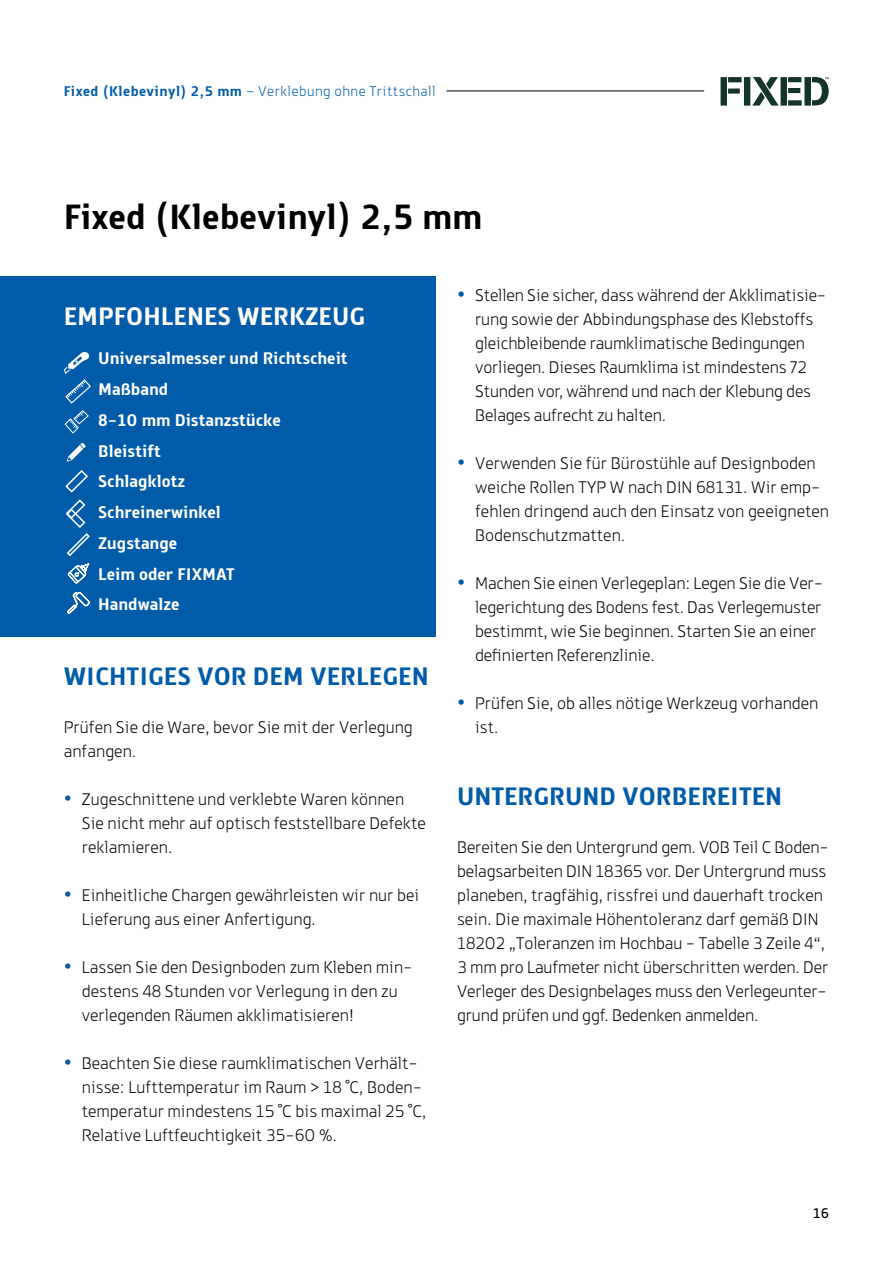
<style>
.page{position:relative;width:893px;height:1263px;background:#fff}
.page>*{position:absolute;margin:0;border:0;box-sizing:border-box;transform-origin:0 0}
.t1{font:700 37.5px "Knight Sans";color:#000}
.t2{font:700 27px "Knight Sans";color:#005ba9}
.t3{font:700 27px "Knight Sans";color:#fff}
.t4{font:300 18px/24px "Knight Sans";color:#000}
.t5{font:700 18px/30.8px "Knight Sans";color:#fff}
.t6{font:300 15px "Knight Sans";letter-spacing:.03em;color:#005ba9}
.t7{font:15px "Knight Sans";color:#000}
.s1{font-weight:700}
.s2{color:#005ba9}
</style>
<div class="page">
<div style="left:0;top:277px;width:436px;height:360px;background:#005ba9"></div>
<svg style="left:67px;top:443px;width:19px;height:19px"></svg>
<svg style="left:64px;top:352px;width:27px;height:52px"></svg>
<svg style="left:65px;top:410px;width:24px;height:24px"></svg>
<svg style="left:65px;top:470px;width:25px;height:114px"></svg>
<svg style="left:67px;top:592px;width:23px;height:22px"></svg>
<hr style="left:446px;top:91px;width:258px;height:1px;background:#000">
<div style="left:721px;top:77px;width:6px;height:29px;background:#153429"></div>
<div style="left:728px;top:77px;width:14px;height:5px;background:#153429"></div>
<div style="left:728px;top:89px;width:12px;height:5px;background:#153429"></div>
<div style="left:744px;top:77px;width:6px;height:29px;background:#153429"></div>
<svg style="left:752px;top:77px;width:27px;height:29px"></svg>
<div style="left:781px;top:77px;width:6px;height:29px;background:#153429"></div>
<div style="left:788px;top:77px;width:13px;height:5px;background:#153429"></div>
<div style="left:788px;top:88px;width:12px;height:5px;background:#153429"></div>
<div style="left:788px;top:100px;width:14px;height:6px;background:#153429"></div>
<div style="left:804px;top:77px;width:7px;height:29px;background:#153429"></div>
<svg style="left:812px;top:77px;width:17px;height:28px"></svg>
<p class="t6" style="left:64px;top:82px;width:373px"><span class="s1">Fixed (Klebevinyl) 2,5 mm</span> – Verklebung ohne Trittschall</p>
<h1 class="t1" style="left:64px;top:195px;width:420px">Fixed (Klebevinyl) 2,5 mm</h1>
<h2 class="t3" style="left:64px;top:301px;width:303px">EMPFOHLENES WERKZEUG</h2>
<p class="t5" style="left:98px;top:343px;width:251px">Universalmesser und Richtscheit<br>Maßband<br>8-10 mm Distanzstücke<br>Bleistift<br>Schlagklotz<br>Schreinerwinkel<br>Zugstange<br>Leim oder FIXMAT<br>Handwalze</p>
<h2 class="t2" style="left:64px;top:661px;width:366px">WICHTIGES VOR DEM VERLEGEN</h2>
<p class="t4" style="left:64px;top:715px;width:351px">Prüfen Sie die Ware, bevor Sie mit der Verlegung anfangen.</p>
<p class="t4" style="left:82px;top:787px;width:346px;text-indent:-18px"><span class="s2">•</span> Zugeschnittene und verklebte Waren können<br>Sie nicht mehr auf optisch feststellbare Defekte reklamieren.</p>
<p class="t4" style="left:82px;top:883px;width:339px;text-indent:-18px"><span class="s2">•</span> Einheitliche Chargen gewährleisten wir nur bei<br>Lieferung aus einer Anfertigung.</p>
<p class="t4" style="left:82px;top:955px;width:332px;text-indent:-18px"><span class="s2">•</span> Lassen Sie den Designboden zum Kleben min&shy;destens 48 Stunden vor Verlegung in den zu verlegenden Räumen akklimatisieren!</p>
<p class="t4" style="left:82px;top:1051px;width:346px;text-indent:-18px"><span class="s2">•</span> Beachten Sie diese raumklimatischen Verhält&shy;nisse: Lufttemperatur im Raum &gt; 18 °C, Boden&shy;temperatur mindestens 15 °C bis maximal 25 °C, Relative Luftfeuchtigkeit 35-60 %.</p>
<p class="t4" style="left:475px;top:283px;width:353px;text-indent:-18px"><span class="s2">•</span> Stellen Sie sicher, dass während der Akklimatisie&shy;rung sowie der Abbindungsphase des Klebstoffs gleichbleibende raumklimatische Bedingungen vorliegen. Dieses Raumklima ist mindestens 72<br>Stunden vor, während und nach der Klebung des Belages aufrecht zu halten.</p>
<p class="t4" style="left:475px;top:451px;width:356px;text-indent:-18px"><span class="s2">•</span> Verwenden Sie für Bürostühle auf Designboden weiche Rollen TYP W nach DIN 68131. Wir emp&shy;fehlen dringend auch den Einsatz von geeigneten Bodenschutzmatten.</p>
<p class="t4" style="left:475px;top:571px;width:349px;text-indent:-18px"><span class="s2">•</span> Machen Sie einen Verlegeplan: Legen Sie die Ver&shy;legerichtung des Bodens fest. Das Verlegemuster bestimmt, wie Sie beginnen. Starten Sie an einer definierten Referenzlinie.</p>
<p class="t4" style="left:475px;top:691px;width:345px;text-indent:-18px"><span class="s2">•</span> Prüfen Sie, ob alles nötige Werkzeug vorhanden ist.</p>
<h2 class="t2" style="left:457px;top:781px;width:327px">UNTERGRUND VORBEREITEN</h2>
<p class="t4" style="left:457px;top:835px;width:373px">Bereiten Sie den Untergrund gem. VOB Teil C Boden&shy;belagsarbeiten DIN 18365 vor. Der Untergrund muss planeben, tragfähig, rissfrei und dauerhaft trocken sein. Die maximale Höhentoleranz darf gemäß DIN 18202 „Toleranzen im Hochbau - Tabelle 3 Zeile 4“, 3 mm pro Laufmeter nicht überschritten werden. Der Verleger des Designbelages muss den Verlegeunter&shy;grund prüfen und ggf. Bedenken anmelden.</p>
<p class="t7" style="left:813px;top:1205px;width:18px">16</p>
</div>
